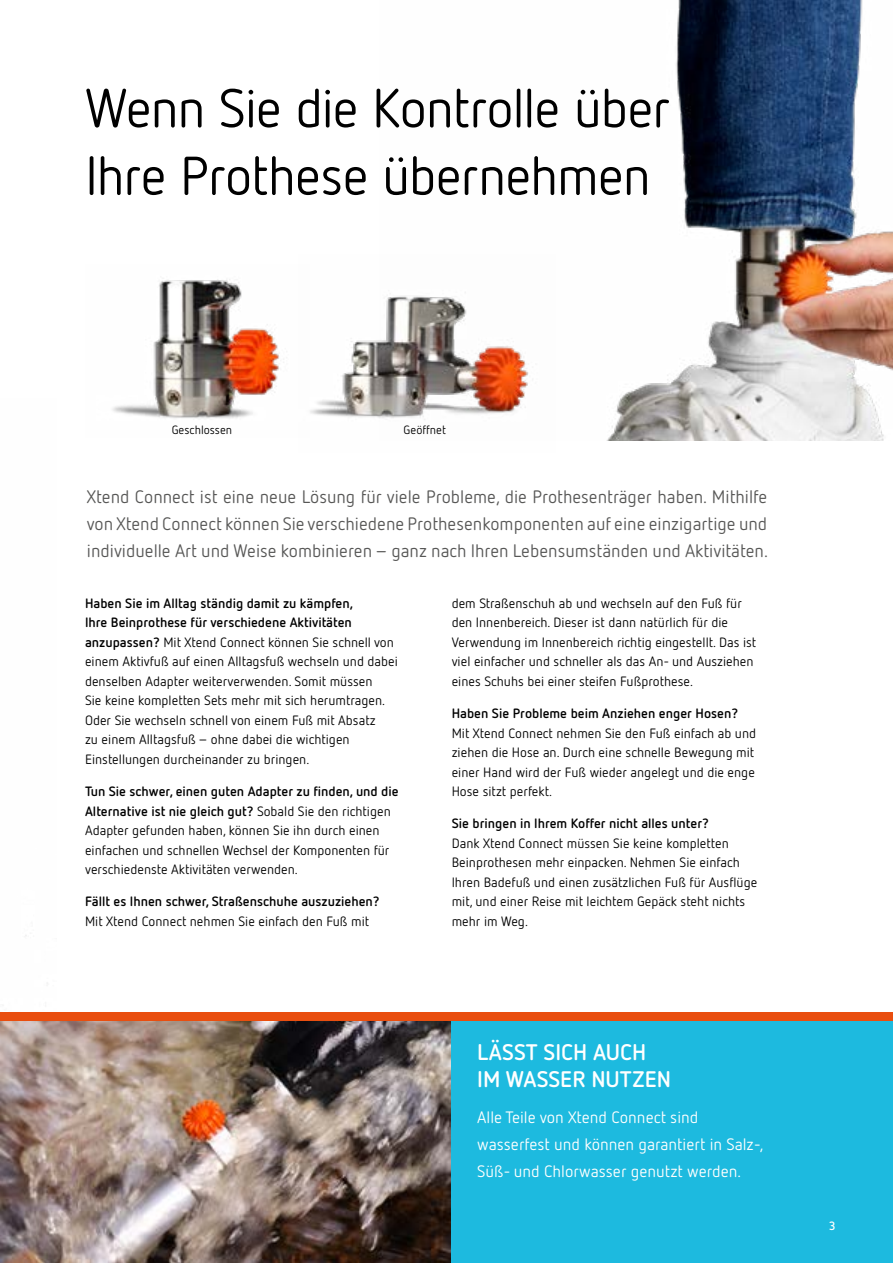
<style>
.page{position:relative;width:893px;height:1263px;background:#fff}
.page>*{position:absolute;margin:0;border:0;box-sizing:border-box;transform-origin:0 0}
.t1{font:54px/67.5px "Netto OT";letter-spacing:-.025em;color:#000}
.t2{font:700 22.5px/27px "Netto OT";color:#fff}
.t3{font:18px/27px "Netto OT";color:#575756;text-align:justify}
.t4{font:16.5px/27px "Netto OT";color:#fff}
.t5{font:13.5px/19.5px "Netto OT";color:#000}
.t6{font:700 13.5px "Netto OT";color:#000}
.t7{font:12px "Netto OT";color:#000}
.t8{font:700 12px "Netto OT";color:#fff}
.s1{font-weight:700}
</style>
<div class="page">
<img style="left:0;top:1020px;width:452px;height:243px">
<div style="left:452px;top:1020px;width:441px;height:243px;background:#1dbadf"></div>
<img style="left:607px;top:0;width:286px;height:440px">
<img style="left:112px;top:279px;width:167px;height:140px">
<img style="left:310px;top:292px;width:219px;height:128px">
<div style="left:0;top:1012px;width:893px;height:8px;background:#e94e0f"></div>
<h1 class="t1" style="left:85px;top:73px;width:587px">Wenn Sie die Kontrolle über<br>Ihre Prothese übernehmen</h1>
<p class="t7" style="left:172px;top:423px;width:62px">Geschlossen</p>
<p class="t7" style="left:404px;top:423px;width:44px">Geöffnet</p>
<p class="t3" style="left:87px;top:482px;width:683px">Xtend Connect ist eine neue Lösung für viele Probleme, die Prothesenträger haben. Mithilfe von Xtend Connect können Sie verschiedene Prothesenkomponenten auf eine einzigartige und individuelle Art und Weise kombinieren – ganz nach Ihren Lebensumständen und Aktivitäten.</p>
<p class="t5" style="left:85px;top:593px;width:314px"><span class="s1">Haben Sie im Alltag ständig damit zu kämpfen,<br>Ihre Beinprothese für verschiedene Aktivitäten anzupassen?</span> Mit Xtend Connect können Sie schnell von einem Aktivfuß auf einen Alltagsfuß wechseln und dabei denselben Adapter weiterverwenden. Somit müssen<br>Sie keine kompletten Sets mehr mit sich herumtragen.<br>Oder Sie wechseln schnell von einem Fuß mit Absatz<br>zu einem Alltagsfuß – ohne dabei die wichtigen Einstellungen durcheinander zu bringen.</p>
<p class="t5" style="left:85px;top:781px;width:315px"><span class="s1">Tun Sie schwer, einen guten Adapter zu finden, und die Alternative ist nie gleich gut?</span> Sobald Sie den richtigen Adapter gefunden haben, können Sie ihn durch einen einfachen und schnellen Wechsel der Komponenten für verschiedenste Aktivitäten verwenden.</p>
<p class="t6" style="left:85px;top:893px;width:296px">Fällt es Ihnen schwer, Straßenschuhe auszuziehen?</p>
<p class="t5" style="left:85px;top:911px;width:286px">Mit Xtend Connect nehmen Sie einfach den Fuß mit</p>
<p class="t5" style="left:452px;top:593px;width:306px">dem Straßenschuh ab und wechseln auf den Fuß für den Innenbereich. Dieser ist dann natürlich für die Verwendung im Innenbereich richtig eingestellt. Das ist viel einfacher und schneller als das An- und Ausziehen eines Schuhs bei einer steifen Fußprothese.</p>
<p class="t6" style="left:452px;top:705px;width:288px">Haben Sie Probleme beim Anziehen enger Hosen?</p>
<p class="t5" style="left:452px;top:723px;width:306px">Mit Xtend Connect nehmen Sie den Fuß einfach ab und ziehen die Hose an. Durch eine schnelle Bewegung mit einer Hand wird der Fuß wieder angelegt und die enge Hose sitzt perfekt.</p>
<p class="t6" style="left:452px;top:815px;width:259px">Sie bringen in Ihrem Koffer nicht alles unter?</p>
<p class="t5" style="left:452px;top:833px;width:307px">Dank Xtend Connect müssen Sie keine kompletten Beinprothesen mehr einpacken. Nehmen Sie einfach Ihren Badefuß und einen zusätzlichen Fuß für Ausflüge mit, und einer Reise mit leichtem Gepäck steht nichts mehr im Weg.</p>
<h2 class="t2" style="left:477px;top:1038px;width:195px">LÄSST SICH AUCH<br>IM WASSER NUTZEN</h2>
<p class="t4" style="left:477px;top:1103px;width:288px">Alle Teile von Xtend Connect sind wasserfest und können garantiert in Salz-,<br>Süß- und Chlorwasser genutzt werden.</p>
<p class="t8" style="left:829px;top:1218px;width:8px">3</p>
</div>
